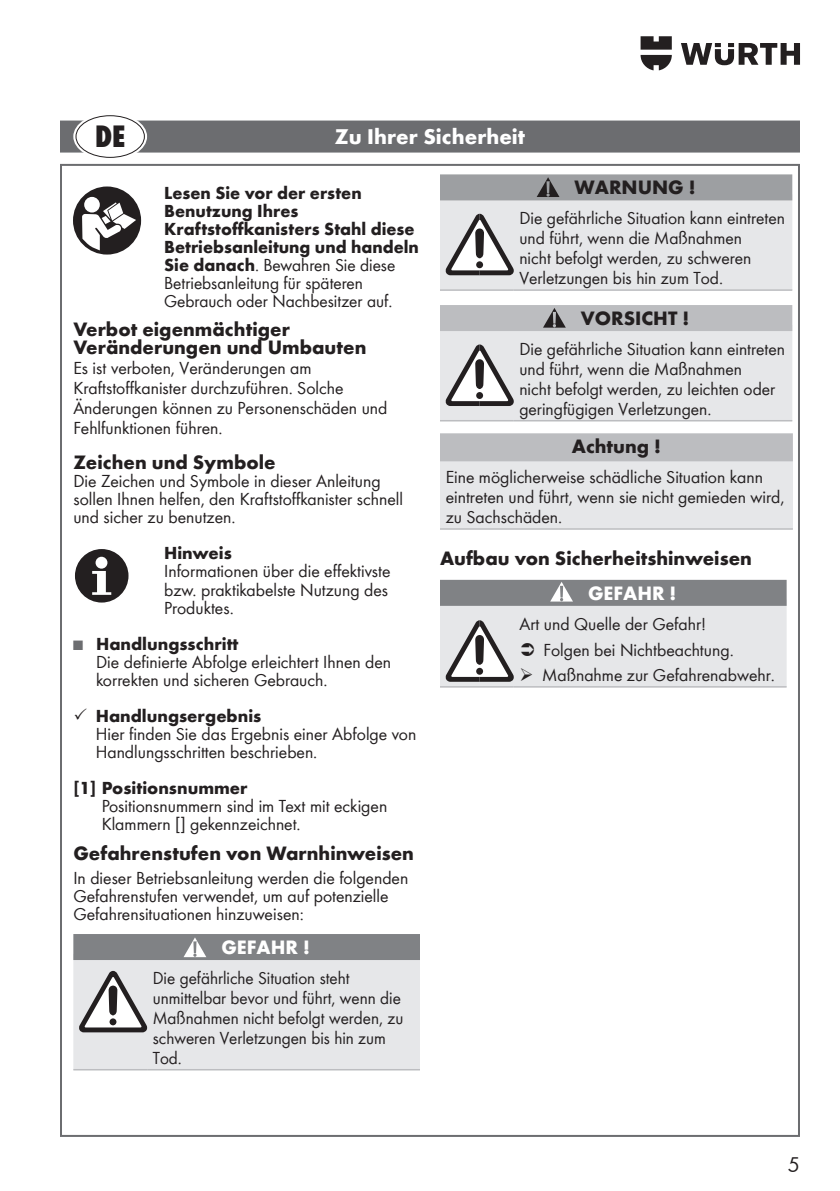
<style>
.page{position:relative;width:840px;height:1191px;background:#fff}
.page>*{position:absolute;margin:0;border:0;box-sizing:border-box;transform-origin:0 0}
.Sprachkürzel{font:800 condensed 32px "Wuerth";color:#231f20}
.Headline_ohne_IHV{font:700 22px "Wuerth";color:#fff}
.t1{font:22px "Wuerth";color:#231f20}
.Headline_3{font:700 20px/18px "Wuerth";color:#231f20}
.SI-GEFAHR{font:700 20px "Wuerth Global";color:#fff}
.SI-VORSICHT{font:700 20px "Wuerth Global";color:#231f20}
.SI-WARNUNG{font:700 20px "Wuerth Global";color:#231f20}
.SI-ACHTUNG{font:700 20px "Wuerth Global";color:#231f20}
.SI-Quelle{font:18px/20px "Wuerth Global";color:#231f20}
.Fliesstext{font:18px/18px "Wuerth";color:#231f20}
.Hinweistext{font:700 18px/18px "Wuerth";color:#231f20}
.Aufzählung{font:18px/18px "Wuerth";color:#231f20}
.Hinweistext-2{font:18px/18px "Wuerth";color:#231f20}
.Hinweistext_fett{font:700 18px "Wuerth";color:#231f20}
.s1{font-weight:400}
.s2{font-size:14px;color:#6c6d70}
.s3{font-weight:700}
</style>
<div class="page">
<svg style="left:681px;top:43px;width:118px;height:22px"></svg>
<svg style="left:640px;top:36px;width:31px;height:34px"></svg>
<div style="left:60px;top:121px;width:739px;height:32px;background:#6c6d70"></div>
<svg style="left:73px;top:113px;width:74px;height:47px"></svg>
<div style="left:76px;top:116px;width:68px;height:41px;background:#fff;border-radius:50%"></div>
<div style="left:75px;top:115px;width:70px;height:43px;border:1px solid #231f20;border-radius:50%"></div>
<hr style="left:73px;top:1069px;width:74px;height:1px;background:#bcbdc0">
<hr style="left:147px;top:1069px;width:273px;height:1px;background:#bcbdc0">
<div style="left:73px;top:934px;width:347px;height:26px;background:#808285"></div>
<svg style="left:73px;top:937px;width:347px;height:132px"></svg>
<hr style="left:440px;top:289px;width:73px;height:2px;background:#bcbdc0">
<hr style="left:513px;top:289px;width:278px;height:2px;background:#bcbdc0">
<div style="left:440px;top:174px;width:351px;height:26px;background:#9d9fa2"></div>
<svg style="left:440px;top:177px;width:351px;height:113px"></svg>
<div style="left:440px;top:305px;width:351px;height:26px;background:#bcbdc0"></div>
<svg style="left:440px;top:308px;width:351px;height:113px"></svg>
<div style="left:440px;top:453px;width:352px;height:76px;background:#e6e7e9"></div>
<hr style="left:440px;top:528px;width:352px;height:2px;background:#bcbdc0">
<div style="left:440px;top:433px;width:352px;height:28px;background:#bcbdc0"></div>
<div style="left:440px;top:580px;width:346px;height:26px;background:#808285"></div>
<div style="left:73px;top:186px;width:68px;height:68px;background:#231f20;border-radius:50%"></div>
<div style="left:84px;top:197px;width:16px;height:15px;background:#fff;border-radius:50%"></div>
<svg style="left:82px;top:202px;width:54px;height:48px"></svg>
<div style="left:74px;top:548px;width:55px;height:55px;background:#231f20;border-radius:50%"></div>
<div style="left:73px;top:547px;width:57px;height:57px;border:2px solid #fff;border-radius:50%"></div>
<div style="left:95px;top:557px;width:12px;height:11px;background:#fff;border-radius:50%"></div>
<svg style="left:92px;top:571px;width:19px;height:24px"></svg>
<svg style="left:440px;top:582px;width:346px;height:105px"></svg>
<p class="Sprachkürzel" style="left:95px;top:114px;width:32px">DE</p>
<p class="Headline_ohne_IHV" style="left:334px;top:121px;width:192px">Zu Ihrer Sicherheit</p>
<p class="Hinweistext" style="left:164px;top:182px;width:256px">Lesen Sie vor der ersten<br>Benutzung Ihres<br>Kraftstoffkanisters Stahl diese<br>Betriebsanleitung und handeln<br>Sie danach<span class="s1">. Bewahren Sie diese<br>Betriebsanleitung für späteren<br>Gebrauch oder Nachbesitzer auf.</span></p>
<p class="Headline_3" style="left:73px;top:319px;width:294px">Verbot eigenmächtiger<br>Veränderungen und Umbauten</p>
<p class="SI-Quelle" style="left:73px;top:358px;width:315px">Es ist verboten, Veränderungen am Kraftstoffkanister durchzuführen. Solche Änderungen können zu Personenschäden und Fehlfunktionen führen.</p>
<p class="Headline_3" style="left:73px;top:452px;width:204px">Zeichen und Symbole</p>
<p class="Fliesstext" style="left:73px;top:471px;width:331px">Die Zeichen und Symbole in dieser Anleitung sollen Ihnen helfen, den Kraftstoffkanister schnell und sicher zu benutzen.</p>
<p class="Hinweistext_fett" style="left:164px;top:540px;width:69px">Hinweis</p>
<p class="Hinweistext-2" style="left:164px;top:561px;width:228px">Informationen über die effektivste bzw. praktikabelste Nutzung des<br>Produktes.</p>
<p class="Fliesstext" style="left:96px;top:634px;width:296px;text-indent:-23px"><span class="s2">■</span> <span class="s3">Handlungsschritt<br></span>Die definierte Abfolge erleichtert Ihnen den korrekten und sicheren Gebrauch.</p>
<p class="Fliesstext" style="left:96px;top:706px;width:322px;text-indent:-22px">✓ <span class="s3">Handlungsergebnis<br></span>Hier finden Sie das Ergebnis einer Abfolge von<br>Handlungsschritten beschrieben.</p>
<p class="Aufzählung" style="left:102px;top:778px;width:287px;text-indent:-28px"><span class="s3">[1] Positionsnummer<br></span>Positionsnummern sind im Text mit eckigen<br>Klammern [] gekennzeichnet.</p>
<p class="Headline_3" style="left:73px;top:842px;width:342px">Gefahrenstufen von Warnhinweisen</p>
<p class="Fliesstext" style="left:73px;top:868px;width:336px">In dieser Betriebsanleitung werden die folgenden<br>Gefahrenstufen verwendet, um auf potenzielle<br>Gefahrensituationen hinzuweisen:</p>
<p class="SI-GEFAHR" style="left:221px;top:935px;width:90px">GEFAHR !</p>
<p class="SI-Quelle" style="left:153px;top:967px;width:252px">Die gefährliche Situation steht unmittelbar bevor und führt, wenn die<br>Maßnahmen nicht befolgt werden, zu schweren Verletzungen bis hin zum<br>Tod.</p>
<p class="SI-WARNUNG" style="left:574px;top:176px;width:122px">WARNUNG !</p>
<p class="SI-Quelle" style="left:519px;top:208px;width:267px">Die gefährliche Situation kann eintreten und führt, wenn die Maßnahmen<br>nicht befolgt werden, zu schweren Verletzungen bis hin zum Tod.</p>
<p class="SI-VORSICHT" style="left:580px;top:306px;width:110px">VORSICHT !</p>
<p class="SI-Quelle" style="left:519px;top:339px;width:267px">Die gefährliche Situation kann eintreten und führt, wenn die Maßnahmen<br>nicht befolgt werden, zu leichten oder geringfügigen Verletzungen.</p>
<p class="SI-ACHTUNG" style="left:571px;top:434px;width:90px">Achtung !</p>
<p class="SI-Quelle" style="left:445px;top:467px;width:340px">Eine möglicherweise schädliche Situation kann eintreten und führt, wenn sie nicht gemieden wird, zu Sachschäden.</p>
<p class="Headline_3" style="left:440px;top:547px;width:313px">Aufbau von Sicherheitshinweisen</p>
<p class="SI-GEFAHR" style="left:587px;top:581px;width:90px">GEFAHR !</p>
<p class="SI-Quelle" style="left:519px;top:613px;width:188px">Art und Quelle der Gefahr!</p>
<p class="SI-Quelle" style="left:543px;top:639px;width:192px">Folgen bei Nichtbeachtung.</p>
<p class="SI-Quelle" style="left:542px;top:665px;width:234px">Maßnahme zur Gefahrenabwehr.</p>
<p class="t1" style="left:787px;top:1149px;width:14px">5</p>
</div>
